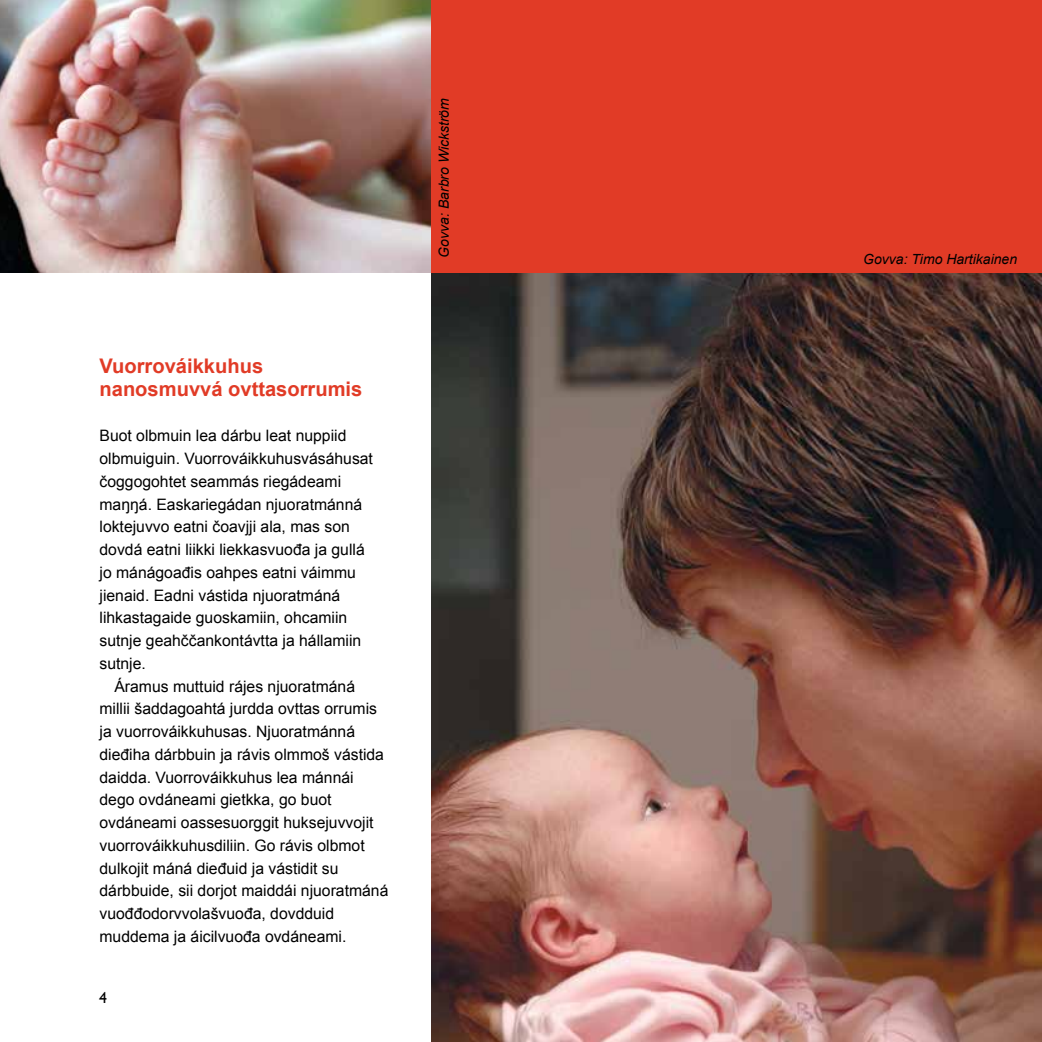
<style>
.page{position:relative;width:1042px;height:1042px;background:#fff}
.page>*{position:absolute;margin:0;border:0;box-sizing:border-box;transform-origin:0 0}
.t1{font:700 20.12px/22.8px "Arial";color:#e13b26}
.t2{font:15.75px/22.8px "Arial";color:#000}
.t3{font:15.75px "Gill Sans";color:#000}
.t4{font:italic 14px "Arial";color:#000}
</style>
<div class="page">
<img style="left:0;top:0;width:431px;height:273px">
<img style="left:431px;top:273px;width:611px;height:769px">
<div style="left:431px;top:0;width:611px;height:273px;background:#e13b26"></div>
<p class="t1" style="left:100px;top:355px;width:264px">Vuorrováikkuhus nanosmuvvá ovttasorrumis</p>
<p class="t2" style="left:100px;top:425px;width:275px">Buot olbmuin lea dárbu leat nuppiid olbmuiguin. Vuorrováikkuhusvásáhusat čoggogohtet seammás riegádeami maŋŋá. Easkariegádan njuoratmánná loktejuvvo eatni čoavjji ala, mas son dovdá eatni liikki liekkasvuođa ja gullá jo mánágoađis oahpes eatni váimmu jienaid. Eadni vástida njuoratmáná lihkastagaide guoskamiin, ohcamiin sutnje geahččankontávtta ja hállamiin sutnje.</p>
<p class="t2" style="left:100px;top:675px;width:290px;text-indent:15px">Áramus muttuid rájes njuoratmáná millii šaddagoahtá jurdda ovttas orrumis ja vuorrováikkuhusas. Njuoratmánná dieđiha dárbbuin ja rávis olmmoš vástida daidda. Vuorrováikkuhus lea mánnái dego ovdáneami gietkka, go buot ovdáneami oassesuorggit huksejuvvojit vuorrováikkuhusdiliin. Go rávis olbmot dulkojit máná dieđuid ja vástidit su dárbbuide, sii dorjot maiddái njuoratmáná vuođđodorvvolašvuođa, dovdduid muddema ja áicilvuođa ovdáneami.</p>
<p class="t3" style="left:99px;top:988px;width:9px">4</p>
<p class="t4" style="left:435px;top:257px;width:161px;rotate:-90deg">Govva: Barbro Wickström</p>
<p class="t4" style="left:863px;top:250px;width:155px">Govva: Timo Hartikainen</p>
</div>
